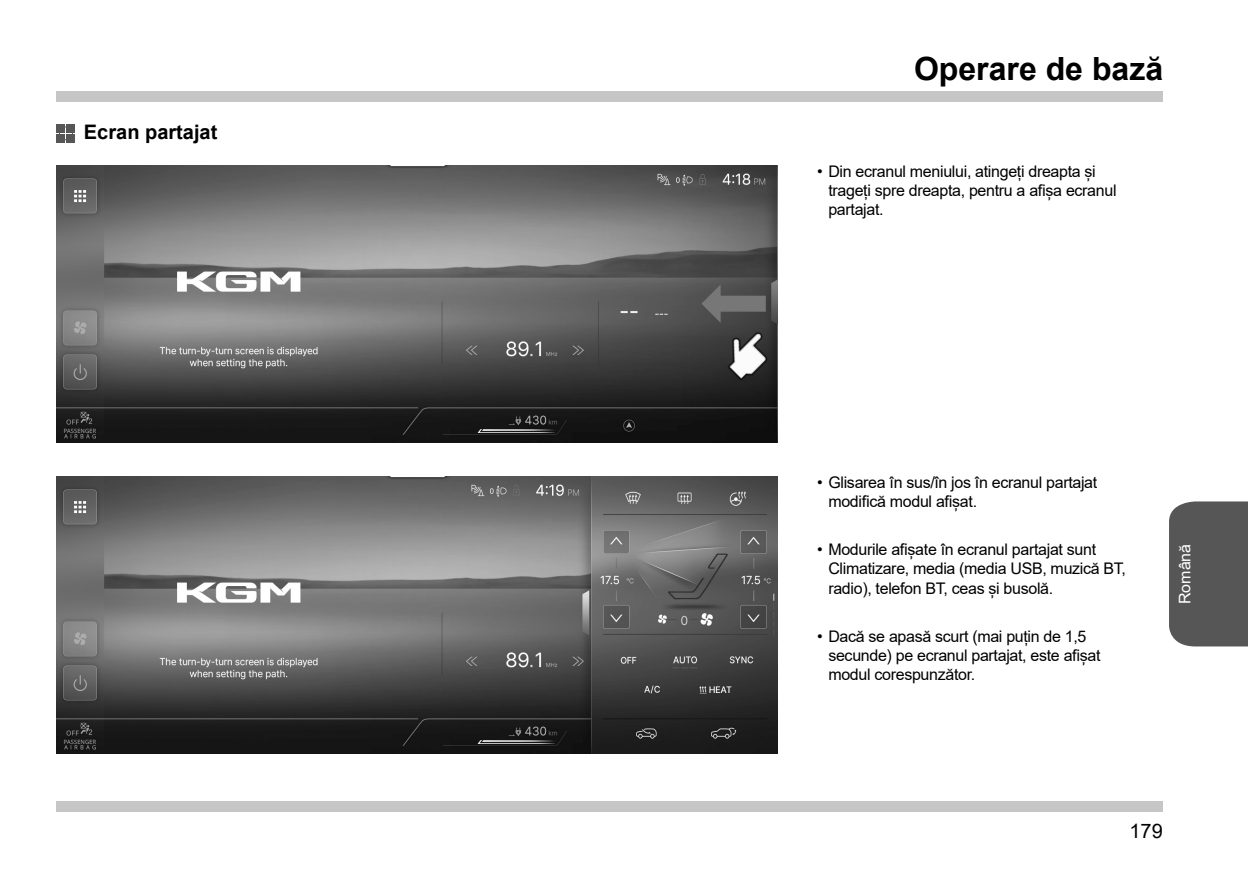
<style>
.page{position:relative;width:1248px;height:896px;background:#fff}
.page>*{position:absolute;margin:0;border:0;box-sizing:border-box;transform-origin:0 0}
.대제목{font:700 32px "Arial";color:#000}
.중제목{font:700 20px "Arial";color:#000}
.t1{font:20px "Arial";color:#000}
.t2{font:16px/19.2px "Arial";letter-spacing:-.02em;color:#000}
.t3{font:16px "Arial";color:#fff}
</style>
<div class="page">
<div style="left:1169px;top:501px;width:78px;height:145px;background:#565656"></div>
<div style="left:57px;top:91px;width:1105px;height:10px;background:#c6c6c6"></div>
<div style="left:57px;top:801px;width:1105px;height:11px;background:#c6c6c6"></div>
<div style="left:57px;top:124px;width:8px;height:8px;background:#565656"></div>
<div style="left:57px;top:134px;width:8px;height:8px;background:#565656"></div>
<div style="left:67px;top:124px;width:8px;height:8px;background:#565656"></div>
<div style="left:67px;top:134px;width:8px;height:8px;background:#565656"></div>
<div style="left:59px;top:126px;width:14px;height:14px;border:1px solid #565656"></div>
<img style="left:57px;top:165px;width:720px;height:277px">
<img style="left:57px;top:476px;width:720px;height:277px">
<img style="left:703px;top:312px;width:75px;height:85px">
<div style="left:716px;top:296px;width:49px;height:16px;background:#777"></div>
<svg style="left:701px;top:284px;width:19px;height:39px"></svg>
<p class="중제목" style="left:84px;top:118px;width:135px">Ecran partajat</p>
<p class="대제목" style="left:913px;top:46px;width:250px">Operare de bază</p>
<p class="t2" style="left:828px;top:161px;width:290px;text-indent:-11px">• Din ecranul meniului, atingeți dreapta și trageți spre dreapta, pentru a afișa ecranul partajat.</p>
<p class="t2" style="left:828px;top:473px;width:270px;text-indent:-11px">• Glisarea în sus/în jos în ecranul partajat modifică modul afișat.</p>
<p class="t2" style="left:828px;top:540px;width:299px;text-indent:-11px">• Modurile afișate în ecranul partajat sunt<br>Climatizare, media (media USB, muzică BT, radio), telefon BT, ceas și busolă.</p>
<p class="t2" style="left:828px;top:626px;width:274px;text-indent:-11px">• Dacă se apasă scurt (mai puțin de 1,5 secunde) pe ecranul partajat, este afișat modul corespunzător.</p>
<p class="t3" style="left:1173px;top:604px;width:62px;rotate:-90deg">Română</p>
<p class="t1" style="left:1129px;top:817px;width:35px">179</p>
</div>
